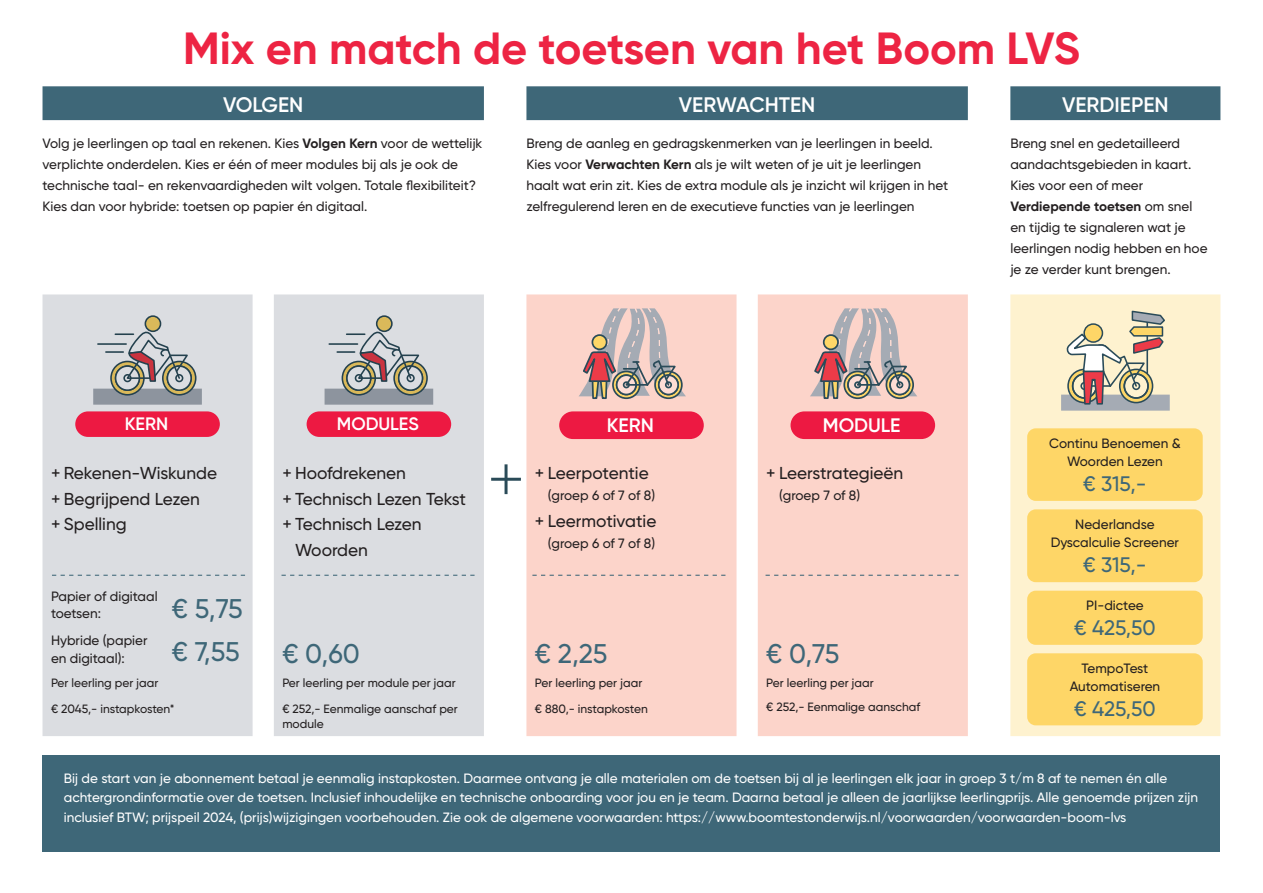
<style>
.page{position:relative;width:1263px;height:893px;background:#fff}
.page>*{position:absolute;margin:0;border:0;box-sizing:border-box;transform-origin:0 0}
.t1{font:700 45px "Gilroy";color:#ed2443}
.t2{font:500 27px "Gilroy";letter-spacing:-.01em;color:#3e6778}
.t3{font:500 21px "Gilroy";letter-spacing:-.01em;color:#3e6778}
.t4{font:600 21px "Gilroy";color:#fff}
.t5{font:600 19.5px "Gilroy";color:#fff}
.t6{font:600 18px "Gilroy";color:#fff}
.t7{font:500 17.25px/25.5px "Gilroy";color:#231f20}
.t8{font:500 13.5px/21px "Gilroy";color:#231f20}
.t9{font:500 13.5px/19.5px "Gilroy";color:#fff}
.t10{font:500 12px/25.5px "Gilroy";color:#231f20}
.s1{font-weight:700}
</style>
<div class="page">
<svg style="left:43px;top:86px;width:1177px;height:34px;background:#4d7382"></svg>
<div style="left:43px;top:294px;width:441px;height:442px;background:#dbdde1"></div>
<div style="left:526px;top:294px;width:442px;height:442px;background:#fcd4ca"></div>
<div style="left:1010px;top:294px;width:210px;height:442px;background:#fef2cf"></div>
<div style="left:43px;top:755px;width:1177px;height:97px;background:#3e6778"></div>
<div style="left:75px;top:411px;width:145px;height:26px;background:#ed1942;border-radius:13px"></div>
<div style="left:88px;top:303px;width:119px;height:102px;background:#dbdde1"></div>
<div style="left:145px;top:316px;width:16px;height:15px;background:#dab95a;border-radius:50%"></div>
<div style="left:145px;top:315px;width:16px;height:17px;border:2px solid #2a4b59;border-radius:50%"></div>
<svg style="left:93px;top:331px;width:109px;height:74px"></svg>
<div style="left:307px;top:411px;width:144px;height:26px;background:#ed1942;border-radius:13px"></div>
<div style="left:319px;top:303px;width:119px;height:102px;background:#dbdde1"></div>
<svg style="left:377px;top:316px;width:15px;height:15px"></svg>
<div style="left:376px;top:315px;width:17px;height:17px;border:2px solid #2a4b59;border-radius:50%"></div>
<svg style="left:325px;top:331px;width:108px;height:74px"></svg>
<div style="left:559px;top:411px;width:145px;height:28px;background:#ed1942;border-radius:14px"></div>
<svg style="left:578px;top:308px;width:108px;height:92px;background:#c6afaa"></svg>
<div style="left:790px;top:411px;width:145px;height:28px;background:#ed1942;border-radius:14px"></div>
<svg style="left:810px;top:308px;width:107px;height:92px;background:#c6afaa"></svg>
<svg style="left:1061px;top:310px;width:109px;height:101px;background:#d0c4ad"></svg>
<svg style="left:52px;top:575px;width:193px;height:1px"></svg>
<svg style="left:281px;top:575px;width:194px;height:1px"></svg>
<svg style="left:532px;top:575px;width:193px;height:1px"></svg>
<svg style="left:765px;top:575px;width:194px;height:1px"></svg>
<div style="left:1027px;top:428px;width:176px;height:73px;background:#fed667;border-radius:9px"></div>
<div style="left:1027px;top:509px;width:176px;height:73px;background:#fed667;border-radius:9px"></div>
<div style="left:1027px;top:591px;width:176px;height:54px;background:#fed667;border-radius:9px"></div>
<div style="left:1027px;top:653px;width:176px;height:72px;background:#fed667;border-radius:9px"></div>
<hr style="left:504px;top:464px;width:3px;height:30px;background:#2a4b58">
<hr style="left:491px;top:478px;width:30px;height:3px;background:#2a4b58">
<h1 class="t1" style="left:183px;top:20px;width:898px">Mix en match de toetsen van het Boom LVS</h1>
<h3 class="t4" style="left:223px;top:91px;width:82px">VOLGEN</h3>
<h3 class="t4" style="left:679px;top:91px;width:138px">VERWACHTEN</h3>
<h3 class="t4" style="left:1062px;top:91px;width:108px">VERDIEPEN</h3>
<p class="t8" style="left:43px;top:133px;width:441px">Volg je leerlingen op taal en rekenen. Kies <span class="s1">Volgen Kern</span> voor de wettelijk verplichte onderdelen. Kies er één of meer modules bij als je ook de technische taal- en rekenvaardigheden wilt volgen. Totale flexibiliteit?<br>Kies dan voor hybride: toetsen op papier én digitaal.</p>
<p class="t8" style="left:526px;top:133px;width:423px">Breng de aanleg en gedragskenmerken van je leerlingen in beeld.<br>Kies voor <span class="s1">Verwachten Kern</span> als je wilt weten of je uit je leerlingen haalt wat erin zit. Kies de extra module als je inzicht wil krijgen in het zelfregulerend leren en de executieve functies van je leerlingen</p>
<p class="t8" style="left:1010px;top:133px;width:199px">Breng snel en gedetailleerd aandachtsgebieden in kaart.<br>Kies voor een of meer<br><span class="s1">Verdiepende toetsen</span> om snel en tijdig te signaleren wat je leerlingen nodig hebben en hoe je ze verder kunt brengen.</p>
<h3 class="t6" style="left:125px;top:412px;width:45px">KERN</h3>
<h3 class="t6" style="left:337px;top:412px;width:84px">MODULES</h3>
<h3 class="t5" style="left:607px;top:413px;width:49px">KERN</h3>
<h3 class="t5" style="left:823px;top:413px;width:79px">MODULE</h3>
<p class="t7" style="left:51px;top:460px;width:168px">+ Rekenen-Wiskunde + Begrijpend Lezen<br>+ Spelling</p>
<p class="t7" style="left:282px;top:460px;width:125px">+ Hoofdrekenen</p>
<p class="t7" style="left:535px;top:460px;width:115px">+ Leerpotentie</p>
<p class="t8" style="left:548px;top:485px;width:109px">(groep 6 of 7 of 8)</p>
<p class="t7" style="left:766px;top:460px;width:139px">+ Leerstrategieën</p>
<p class="t8" style="left:779px;top:485px;width:83px">(groep 7 of 8)</p>
<p class="t7" style="left:282px;top:486px;width:185px">+ Technisch Lezen Tekst</p>
<p class="t7" style="left:282px;top:511px;width:141px">+ Technisch Lezen</p>
<p class="t7" style="left:295px;top:537px;width:74px">Woorden</p>
<p class="t7" style="left:535px;top:508px;width:123px">+ Leermotivatie</p>
<p class="t8" style="left:548px;top:533px;width:109px">(groep 6 of 7 of 8)</p>
<p class="t8" style="left:51px;top:588px;width:108px;line-height:16.5px">Papier of digitaal toetsen:</p>
<h2 class="t2" style="left:172px;top:592px;width:72px">€ 5,75</h2>
<p class="t8" style="left:51px;top:631px;width:98px;line-height:18px">Hybride (papier en digitaal):</p>
<p class="t10" style="left:51px;top:670px;width:125px">Per leerling per jaar<br>€ 2045,- instapkosten*</p>
<p class="t10" style="left:282px;top:670px;width:177px">Per leerling per module per jaar € 252,- Eenmalige aanschaf per</p>
<p class="t10" style="left:282px;top:710px;width:43px">module</p>
<h2 class="t2" style="left:172px;top:635px;width:70px">€ 7,55</h2>
<h2 class="t2" style="left:282px;top:637px;width:79px">€ 0,60</h2>
<h2 class="t2" style="left:535px;top:637px;width:74px">€ 2,25</h2>
<h2 class="t2" style="left:766px;top:637px;width:75px">€ 0,75</h2>
<p class="t10" style="left:535px;top:670px;width:114px">Per leerling per jaar € 880,- instapkosten</p>
<p class="t10" style="left:766px;top:671px;width:155px;line-height:24px">Per leerling per jaar<br>€ 252,- Eenmalige aanschaf</p>
<p class="t8" style="left:1049px;top:434px;width:133px;line-height:18px;text-align:center">Continu Benoemen &amp;<br>Woorden Lezen</p>
<h3 class="t3" style="left:1083px;top:471px;width:65px">€ 315,-</h3>
<p class="t8" style="left:1051px;top:515px;width:130px;line-height:18px;text-align:center">Nederlandse<br>Dyscalculie Screener</p>
<h3 class="t3" style="left:1083px;top:552px;width:65px">€ 315,-</h3>
<p class="t8" style="left:1086px;top:595px;width:59px">PI-dictee</p>
<h3 class="t3" style="left:1074px;top:615px;width:83px">€ 425,50</h3>
<p class="t8" style="left:1070px;top:659px;width:92px;line-height:18px;text-align:center">TempoTest<br>Automatiseren</p>
<h3 class="t3" style="left:1074px;top:696px;width:83px">€ 425,50</h3>
<p class="t9" style="left:64px;top:768px;width:1136px">Bij de start van je abonnement betaal je eenmalig instapkosten. Daarmee ontvang je alle materialen om de toetsen bij al je leerlingen elk jaar in groep 3 t/m 8 af te nemen én alle achtergrondinformatie over de toetsen. Inclusief inhoudelijke en technische onboarding voor jou en je team. Daarna betaal je alleen de jaarlijkse leerlingprijs. Alle genoemde prijzen zijn inclusief BTW; prijspeil 2024, (prijs)wijzigingen voorbehouden. Zie ook de algemene voorwaarden: https://www.boomtestonderwijs.nl/voorwaarden/voorwaarden-boom-lvs</p>
</div>
